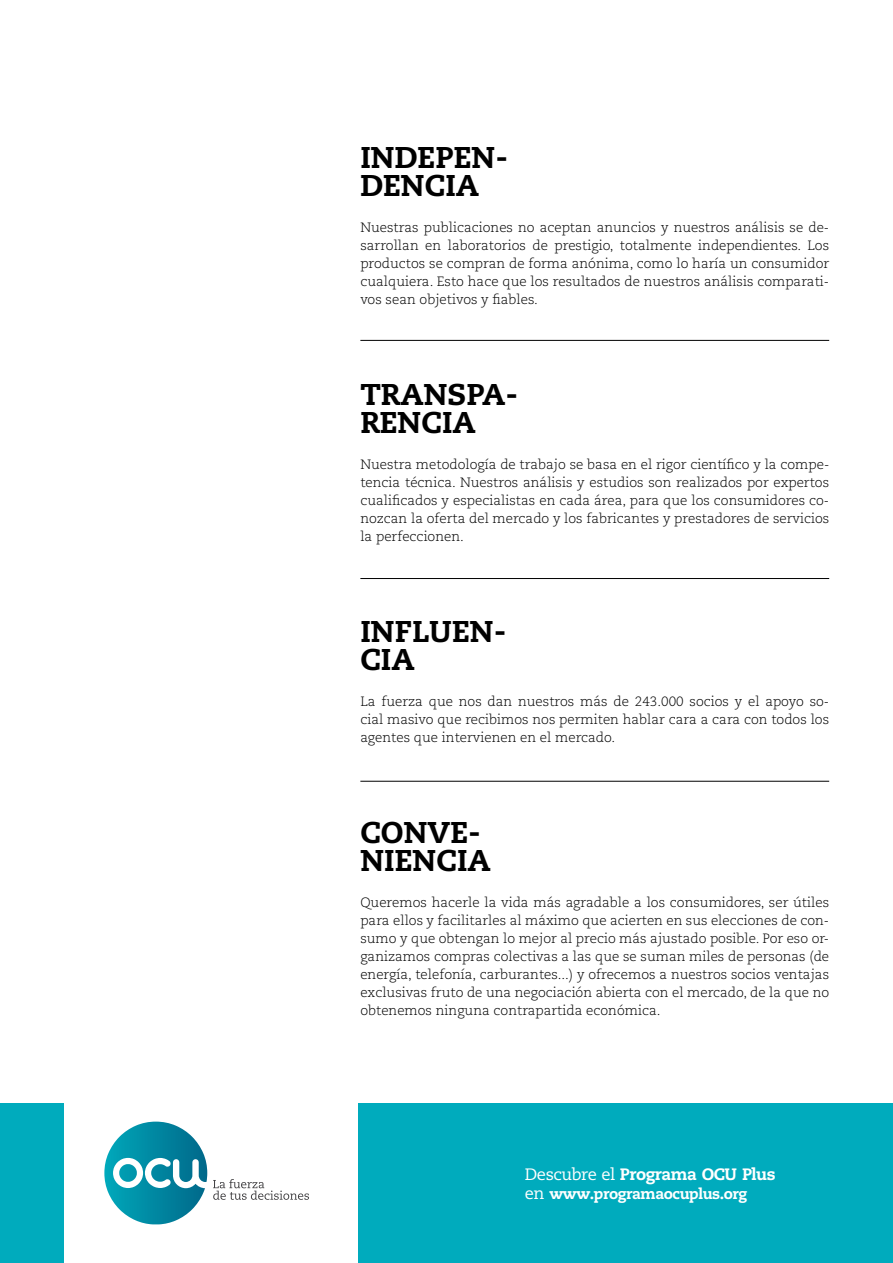
<style>
.page{position:relative;width:893px;height:1263px;background:#fff}
.page>*{position:absolute;margin:0;border:0;box-sizing:border-box;transform-origin:0 0}
.t1{font:800 30px/28.5px "Caecilia LT Std";color:#000}
.t2{font:800 16.5px "Caecilia LT Std";letter-spacing:-.03em;color:#fff}
.t3{font:800 15px "Caecilia LT Std";letter-spacing:-.03em;color:#fff}
.t4{font:300 13.5px/18px "Caecilia LT Std";color:#000;text-align:justify}
.s1{font-weight:400}
.s2{font-weight:400;font-size:16.5px}
</style>
<div class="page">
<hr style="left:360px;top:340px;width:469px;height:1px;background:#000">
<hr style="left:360px;top:578px;width:469px;height:1px;background:#000">
<hr style="left:360px;top:781px;width:469px;height:1px;background:#000">
<div style="left:0;top:1103px;width:64px;height:160px;background:#00abbd"></div>
<div style="left:359px;top:1103px;width:534px;height:160px;background:#00abbd"></div>
<svg style="left:104px;top:1121px;width:103px;height:103px"></svg>
<svg style="left:213px;top:1179px;width:96px;height:21px"></svg>
<h1 class="t1" style="left:360px;top:143px;width:149px">INDEPEN-<br>DENCIA</h1>
<p class="t4" style="left:360px;top:219px;width:470px">Nuestras publicaciones no aceptan anuncios y nuestros análisis se de&shy;sarrollan en laboratorios de prestigio, totalmente independientes. Los productos se compran de forma anónima, como lo haría un consumidor cualquiera. Esto hace que los resultados de nuestros análisis comparati&shy;vos sean objetivos y fiables.</p>
<h1 class="t1" style="left:360px;top:380px;width:159px">TRANSPA-<br>RENCIA</h1>
<p class="t4" style="left:360px;top:456px;width:470px">Nuestra metodología de trabajo se basa en el rigor científico y la compe&shy;tencia técnica. Nuestros análisis y estudios son realizados por expertos cualificados y especialistas en cada área, para que los consumidores co&shy;nozcan la oferta del mercado y los fabricantes y prestadores de servicios la perfeccionen.</p>
<h1 class="t1" style="left:360px;top:617px;width:148px">INFLUEN-<br>CIA</h1>
<p class="t4" style="left:360px;top:693px;width:470px">La fuerza que nos dan nuestros más de 243.000 socios y el apoyo so&shy;cial masivo que recibimos nos permiten hablar cara a cara con todos los agentes que intervienen en el mercado.</p>
<h1 class="t1" style="left:360px;top:818px;width:132px">CONVE-<br>NIENCIA</h1>
<p class="t4" style="left:360px;top:894px;width:470px">Queremos hacerle la vida más agradable a los consumidores, ser útiles para ellos y facilitarles al máximo que acierten en sus elecciones de con&shy;sumo y que obtengan lo mejor al precio más ajustado posible. Por eso or&shy;ganizamos compras colectivas a las que se suman miles de personas (de energía, telefonía, carburantes...) y ofrecemos a nuestros socios ventajas exclusivas fruto de una negociación abierta con el mercado, de la que no obtenemos ninguna contrapartida económica.</p>
<p class="t2" style="left:525px;top:1164px;width:252px"><span class="s1">Descubre el</span> Programa OCU Plus</p>
<p class="t3" style="left:525px;top:1185px;width:224px"><span class="s2">en</span> www.programaocuplus.org</p>
</div>
